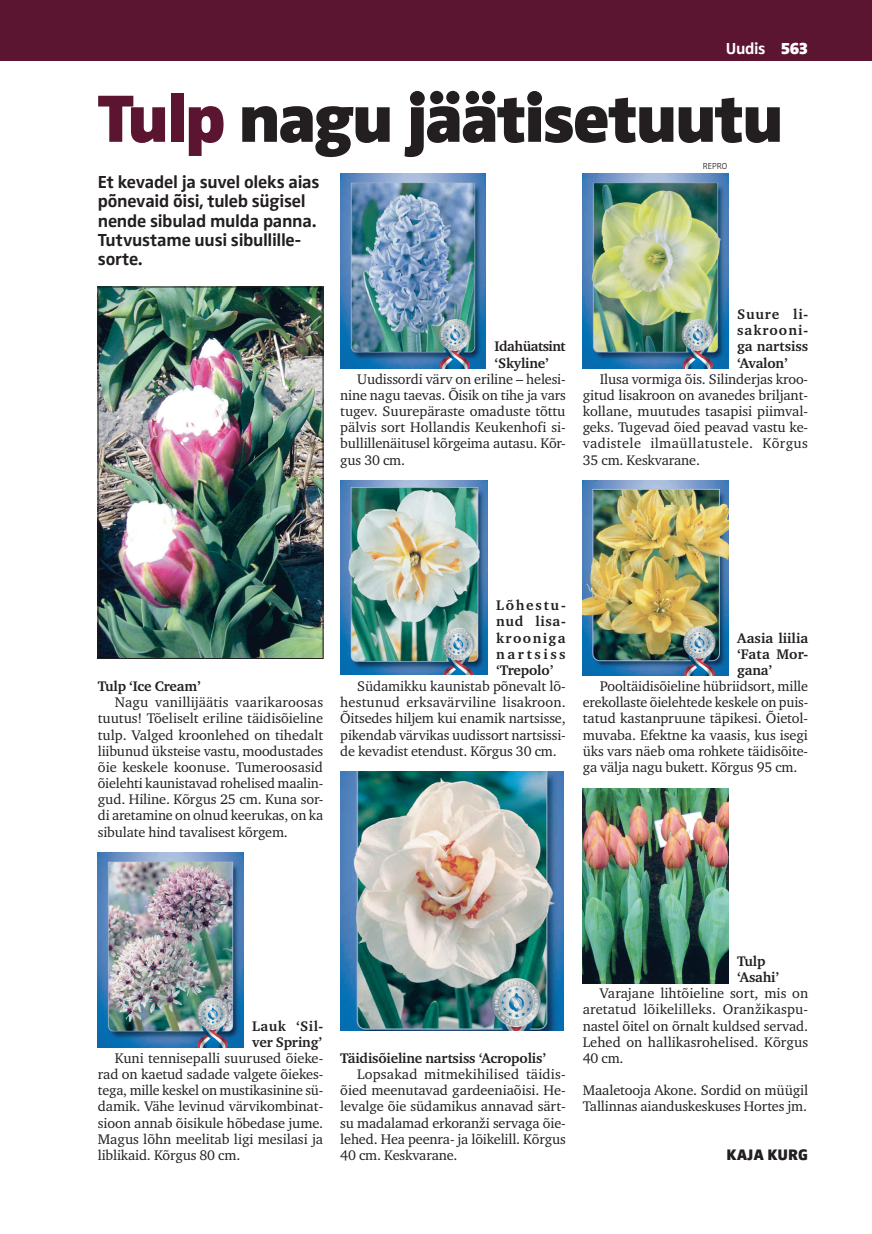
<style>
.page{position:relative;width:872px;height:1234px;background:#fff}
.page>*{position:absolute;margin:0;border:0;box-sizing:border-box;transform-origin:0 0}
.t1{font:900 69px "Zwo Pro";letter-spacing:-.035em;color:#231f20}
.t2{font:700 18px/19.5px "Zwo Pro";letter-spacing:-.015em;color:#231f20}
.t3{font:700 16.5px "Zwo Pro";letter-spacing:-.025em;color:#fff}
.t4{font:900 15.75px "Zwo Pro";color:#231f20}
.t5{font:14.25px/16.2px "Charter ITC";letter-spacing:-.01em;color:#231f20;text-align:justify}
.t6{font:700 14.25px/16.2px "Charter ITC";letter-spacing:-.01em;color:#231f20;text-align:justify}
.t7{font:700 14.25px/16.2px "Charter ITC";letter-spacing:-.03em;color:#231f20}
.t8{font:300 9px "Zwo Pro";color:#231f20}
.s1{font-weight:900}
.s2{color:#5b1531}
</style>
<div class="page">
<div style="left:0;top:0;width:872px;height:60px;background:#5b1531"></div>
<img style="left:100px;top:289px;width:221px;height:367px">
<div style="left:98px;top:287px;width:225px;height:371px;border:1px solid #231f20"></div>
<img style="left:98px;top:852px;width:145px;height:195px">
<img style="left:340px;top:173px;width:146px;height:195px">
<img style="left:340px;top:480px;width:147px;height:194px">
<img style="left:340px;top:771px;width:224px;height:259px">
<img style="left:583px;top:173px;width:145px;height:195px">
<img style="left:583px;top:480px;width:145px;height:195px">
<img style="left:583px;top:788px;width:145px;height:194px">
<p class="t3" style="left:726px;top:39px;width:84px">Uudis <span class="s1">563</span></p>
<h1 class="t1" style="left:98px;top:77px;width:687px"><span class="s2">Tulp</span> nagu jäätisetuutu</h1>
<p class="t8" style="left:703px;top:161px;width:26px">REPRO</p>
<p class="t2" style="left:98px;top:172px;width:223px">Et kevadel ja suvel oleks aias põnevaid õisi, tuleb sügisel nende sibulad mulda panna.<br>Tutvustame uusi sibullille&shy;sorte.</p>
<p class="t7" style="left:494px;top:338px;width:72px">Idahüatsint ‘Skyline’</p>
<p class="t5" style="left:340px;top:371px;width:227px;text-indent:17px">Uudissordi värv on eriline – helesi&shy;nine nagu taevas. Õisik on tihe ja vars tugev. Suurepäraste omaduste tõttu pälvis sort Hollandis Keukenhofi si&shy;bullillenäitusel kõrgeima autasu. Kõr&shy;gus 30 cm.</p>
<p class="t6" style="left:737px;top:306px;width:73px">Suure li&shy;sakrooni&shy;ga nartsiss ‘Avalon’</p>
<p class="t5" style="left:583px;top:371px;width:227px;text-indent:17px">Ilusa vormiga õis. Silinderjas kroo&shy;gitud lisakroon on avanedes briljant&shy;kollane, muutudes tasapisi piimval&shy;geks. Tugevad õied peavad vastu ke&shy;vadistele ilmaüllatustele. Kõrgus 35 cm. Keskvarane.</p>
<p class="t6" style="left:98px;top:678px;width:104px">Tulp ‘Ice Cream’</p>
<p class="t5" style="left:98px;top:694px;width:227px;text-indent:17px">Nagu vanillijäätis vaarikaroosas tuutus! Tõeliselt eriline täidisõieline tulp. Valged kroonlehed on tihedalt liibunud üksteise vastu, moodustades õie keskele koonuse. Tumeroosasid õielehti kaunistavad rohelised maalin&shy;gud. Hiline. Kõrgus 25 cm. Kuna sor&shy;di aretamine on olnud keerukas, on ka sibulate hind tavalisest kõrgem.</p>
<p class="t6" style="left:496px;top:597px;width:71px">Lõhestu&shy;nud lisa&shy;krooniga nartsiss ‘Trepolo’</p>
<p class="t5" style="left:340px;top:678px;width:227px;text-indent:17px">Südamikku kaunistab põnevalt lõ&shy;hestunud erksavärviline lisakroon.<br>Õitsedes hiljem kui enamik nartsisse, pikendab värvikas uudissort nartsissi&shy;de kevadist etendust. Kõrgus 30 cm.</p>
<p class="t6" style="left:737px;top:629px;width:73px">Aasia liilia ‘Fata Mor&shy;gana’</p>
<p class="t5" style="left:583px;top:678px;width:227px;text-indent:17px">Pooltäidisõieline hübriidsort, mille erekollaste õielehtede keskele on puis&shy;tatud kastanpruune täpikesi. Õietol&shy;muvaba. Efektne ka vaasis, kus isegi üks vars näeb oma rohkete täidisõite&shy;ga välja nagu bukett. Kõrgus 95 cm.</p>
<p class="t6" style="left:252px;top:1017px;width:73px">Lauk ‘Sil&shy;ver Spring’</p>
<p class="t5" style="left:98px;top:1049px;width:227px;text-indent:17px">Kuni tennisepalli suurused õieke&shy;rad on kaetud sadade valgete õiekes&shy;tega, mille keskel on mustikasinine sü&shy;damik. Vähe levinud värvikombinat&shy;sioon annab õisikule hõbedase jume.<br>Magus lõhn meelitab ligi mesilasi ja liblikaid. Kõrgus 80 cm.</p>
<p class="t6" style="left:340px;top:1049px;width:207px">Täidisõieline nartsiss ‘Acropolis’</p>
<p class="t5" style="left:340px;top:1065px;width:227px;text-indent:17px">Lopsakad mitmekihilised täidis&shy;õied meenutavad gardeeniaõisi. He&shy;levalge õie südamikus annavad särt&shy;su madalamad erkoranži servaga õie&shy;lehed. Hea peenra- ja lõikelill. Kõrgus 40 cm. Keskvarane.</p>
<p class="t6" style="left:737px;top:952px;width:43px">Tulp ‘Asahi’</p>
<p class="t5" style="left:583px;top:985px;width:227px;text-indent:17px">Varajane lihtõieline sort, mis on aretatud lõikelilleks. Oranžikaspu&shy;nastel õitel on õrnalt kuldsed servad.<br>Lehed on hallikasrohelised. Kõrgus 40 cm.</p>
<p class="t5" style="left:583px;top:1081px;width:227px">Maaletooja Akone. Sordid on müügil<br>Tallinnas aianduskeskuses Hortes jm.</p>
<p class="t4" style="left:726px;top:1144px;width:83px">KAJA KURG</p>
</div>
